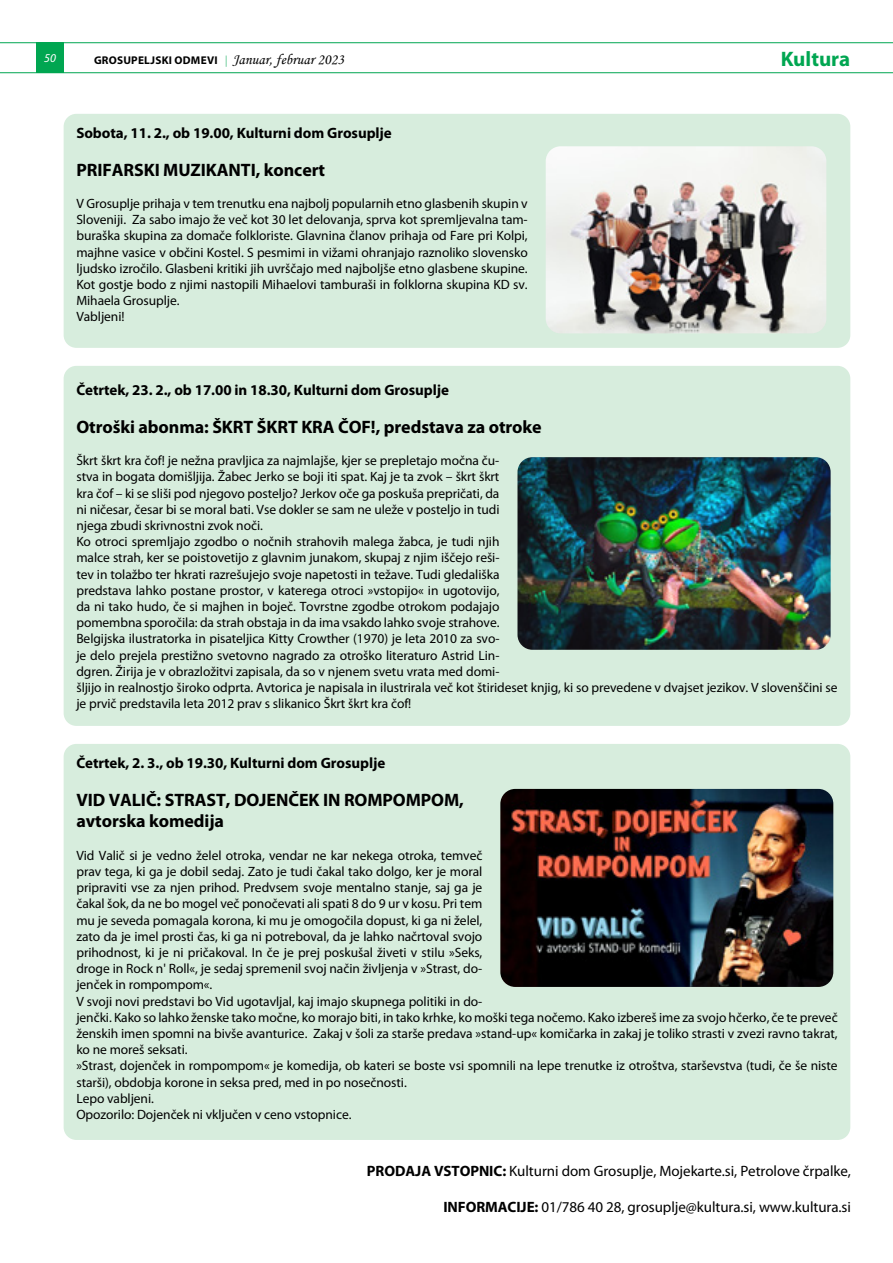
<style>
.page{position:relative;width:893px;height:1263px;background:#fff}
.page>*{position:absolute;margin:0;border:0;box-sizing:border-box;transform-origin:0 0}
.t1{font:700 21px "Myriad Pro";color:#00a651}
.t2{font:700 18px/21.6px "Myriad Pro";letter-spacing:-.005em;color:#000}
.t3{font:700 15px "Myriad Pro";letter-spacing:-.005em;color:#000}
.t4{font:15px "Myriad Pro";letter-spacing:-.005em;color:#000}
.t5{font:13.5px/16.2px "Myriad Pro";letter-spacing:-.005em;color:#000}
.t6{font:italic 12px "Myriad Pro";color:#fff}
.t7{font:700 11.25px "Myriad Pro";letter-spacing:.02em;color:#000}
.s1{font-weight:300;color:#00a651}
.s2{font-family:"Monotype Corsiva";font-weight:400;font-size:15px}
.s3{font-weight:700}
</style>
<div class="page">
<hr style="left:0;top:42px;width:893px;height:1px;background:#00a651">
<hr style="left:0;top:72px;width:893px;height:1px;background:#00a651">
<div style="left:36px;top:42px;width:28px;height:31px;background:#00a651"></div>
<div style="left:64px;top:114px;width:786px;height:234px;background:#d7eddd;border-radius:13px"></div>
<div style="left:64px;top:366px;width:786px;height:360px;background:#d7eddd;border-radius:13px"></div>
<div style="left:64px;top:744px;width:786px;height:396px;background:#d7eddd;border-radius:13px"></div>
<img style="left:546px;top:146px;width:280px;height:187px">
<img style="left:517px;top:457px;width:314px;height:193px">
<img style="left:500px;top:789px;width:333px;height:198px">
<p class="t6" style="left:44px;top:51px;width:13px">50</p>
<p class="t7" style="left:94px;top:52px;width:251px">GROSUPELJSKI ODMEVI <span class="s1">|</span> <span class="s2">Januar, februar 2023</span></p>
<h1 class="t1" style="left:781px;top:45px;width:71px">Kultura</h1>
<p class="t3" style="left:76px;top:123px;width:317px">Sobota, 11. 2., ob 19.00, Kulturni dom Grosuplje</p>
<h2 class="t2" style="left:76px;top:158px;width:250px">PRIFARSKI MUZIKANTI, koncert</h2>
<p class="t5" style="left:76px;top:195px;width:453px">V Grosuplje prihaja v tem trenutku ena najbolj popularnih etno glasbenih skupin v Sloveniji. Za sabo imajo že več kot 30 let delovanja, sprva kot spremljevalna tam&shy;buraška skupina za domače folkloriste. Glavnina članov prihaja od Fare pri Kolpi, majhne vasice v občini Kostel. S pesmimi in vižami ohranjajo raznoliko slovensko ljudsko izročilo. Glasbeni kritiki jih uvrščajo med najboljše etno glasbene skupine.<br>Kot gostje bodo z njimi nastopili Mihaelovi tamburaši in folklorna skupina KD sv.<br>Mihaela Grosuplje.<br>Vabljeni!</p>
<p class="t3" style="left:76px;top:380px;width:374px">Četrtek, 23. 2., ob 17.00 in 18.30, Kulturni dom Grosuplje</p>
<h2 class="t2" style="left:76px;top:415px;width:467px">Otroški abonma: ŠKRT ŠKRT KRA ČOF!, predstava za otroke</h2>
<p class="t5" style="left:76px;top:452px;width:763px">Škrt škrt kra čof! je nežna pravljica za najmlajše, kjer se prepletajo močna ču-<br>stva in bogata domišljija. Žabec Jerko se boji iti spat. Kaj je ta zvok – škrt škrt<br>kra čof – ki se sliši pod njegovo posteljo? Jerkov oče ga poskuša prepričati, da<br>ni ničesar, česar bi se moral bati. Vse dokler se sam ne uleže v posteljo in tudi<br>njega zbudi skrivnostni zvok noči.<br>Ko otroci spremljajo zgodbo o nočnih strahovih malega žabca, je tudi njih<br>malce strah, ker se poistovetijo z glavnim junakom, skupaj z njim iščejo reši-<br>tev in tolažbo ter hkrati razrešujejo svoje napetosti in težave. Tudi gledališka<br>predstava lahko postane prostor, v katerega otroci »vstopijo« in ugotovijo,<br>da ni tako hudo, če si majhen in boječ. Tovrstne zgodbe otrokom podajajo<br>pomembna sporočila: da strah obstaja in da ima vsakdo lahko svoje strahove.<br>Belgijska ilustratorka in pisateljica Kitty Crowther (1970) je leta 2010 za svo-<br>je delo prejela prestižno svetovno nagrado za otroško literaturo Astrid Lin-<br>dgren. Žirija je v obrazložitvi zapisala, da so v njenem svetu vrata med domi-<br>šljijo in realnostjo široko odprta. Avtorica je napisala in ilustrirala več kot štirideset knjig, ki so prevedene v dvajset jezikov. V slovenščini se je prvič predstavila leta 2012 prav s slikanico Škrt škrt kra čof!</p>
<p class="t3" style="left:76px;top:753px;width:310px">Četrtek, 2. 3., ob 19.30, Kulturni dom Grosuplje</p>
<h2 class="t2" style="left:76px;top:788px;width:389px">VID VALIČ: STRAST, DOJENČEK IN ROMPOMPOM, avtorska komedija</h2>
<p class="t5" style="left:76px;top:847px;width:763px">Vid Valič si je vedno želel otroka, vendar ne kar nekega otroka, temveč<br>prav tega, ki ga je dobil sedaj. Zato je tudi čakal tako dolgo, ker je moral<br>pripraviti vse za njen prihod. Predvsem svoje mentalno stanje, saj ga je<br>čakal šok, da ne bo mogel več ponočevati ali spati 8 do 9 ur v kosu. Pri tem<br>mu je seveda pomagala korona, ki mu je omogočila dopust, ki ga ni želel,<br>zato da je imel prosti čas, ki ga ni potreboval, da je lahko načrtoval svojo<br>prihodnost, ki je ni pričakoval. In če je prej poskušal živeti v stilu »Seks,<br>droge in Rock n' Roll«, je sedaj spremenil svoj način življenja v »Strast, do-<br>jenček in rompompom«.<br>V svoji novi predstavi bo Vid ugotavljal, kaj imajo skupnega politiki in do-<br>jenčki. Kako so lahko ženske tako močne, ko morajo biti, in tako krhke, ko moški tega nočemo. Kako izbereš ime za svojo hčerko, če te preveč ženskih imen spomni na bivše avanturice. Zakaj v šoli za starše predava »stand-up« komičarka in zakaj je toliko strasti v zvezi ravno takrat, ko ne moreš seksati.<br>»Strast, dojenček in rompompom« je komedija, ob kateri se boste vsi spomnili na lepe trenutke iz otroštva, starševstva (tudi, če še niste starši), obdobja korone in seksa pred, med in po nosečnosti.<br>Lepo vabljeni.<br>Opozorilo: Dojenček ni vključen v ceno vstopnice.</p>
<p class="t4" style="left:367px;top:1162px;width:486px"><span class="s3">PRODAJA VSTOPNIC:</span> Kulturni dom Grosuplje, Mojekarte.si, Petrolove črpalke,</p>
<p class="t4" style="left:443px;top:1198px;width:409px"><span class="s3">INFORMACIJE:</span> 01/786 40 28, grosuplje@kultura.si, www.kultura.si</p>
</div>
